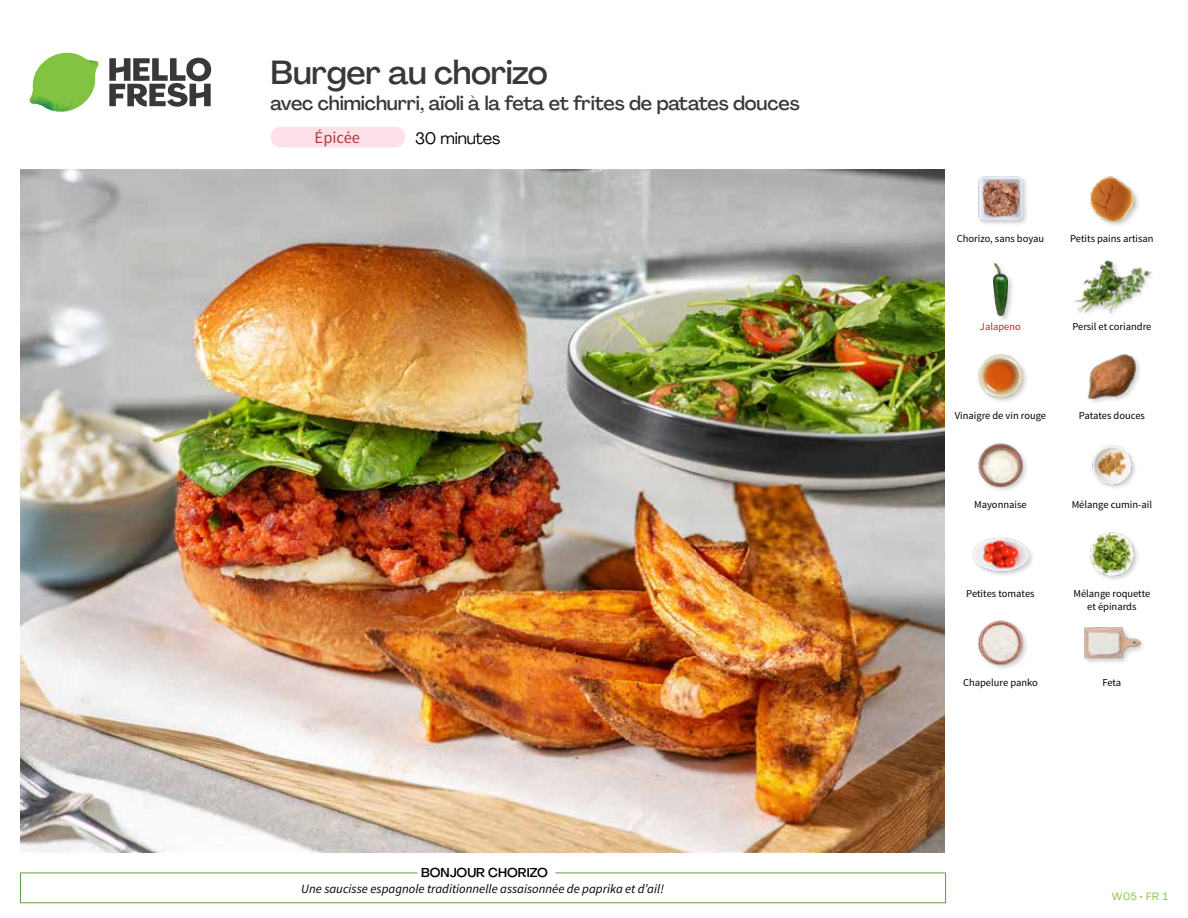
<style>
.page{position:relative;width:1188px;height:918px;background:#fff}
.page>*{position:absolute;margin:0;border:0;box-sizing:border-box;transform-origin:0 0}
.t1{font:500 33px "Agrandir";letter-spacing:-.01em;color:#383839}
.t2{font:500 19.5px "Agrandir";letter-spacing:-.01em;color:#383839}
.t3{font:16.5px "Agrandir";letter-spacing:-.01em;color:#000}
.t4{font:16.5px "Source Sans Pro";color:#b33841}
.t5{font:italic 12.75px "Source Sans Pro";color:#000}
.t6{font:500 12.75px "Agrandir";color:#000}
.t7{font:10.5px/13.5px "Source Sans Pro";color:#000;text-align:center}
.t8{font:10.5px "Source Sans Pro";color:#c82027}
.t9{font:10.5px "Agrandir";color:#82c341}
</style>
<div class="page">
<svg style="left:109px;top:57px;width:102px;height:50px"></svg>
<svg style="left:34px;top:53px;width:62px;height:40px"></svg>
<img style="left:67px;top:53px;width:32px;height:26px">
<img style="left:33px;top:75px;width:59px;height:11px">
<img style="left:29px;top:79px;width:61px;height:33px">
<img style="left:65px;top:86px;width:27px;height:25px">
<div style="left:20px;top:873px;width:926px;height:30px;border:1px solid #609f43"></div>
<div style="left:417px;top:865px;width:138px;height:15px;background:#fff"></div>
<img style="left:21px;top:170px;width:924px;height:682px">
<div style="left:271px;top:127px;width:134px;height:20px;background:#fce1e9;border-radius:10px"></div>
<div style="left:1083px;top:626px;width:64px;height:39px;background:#000;opacity:.2"></div>
<img style="left:1083px;top:626px;width:58px;height:39px">
<img style="left:977px;top:620px;width:50px;height:48px">
<img style="left:1090px;top:532px;width:48px;height:48px">
<div style="left:972px;top:537px;width:63px;height:41px;background:#000;opacity:.2"></div>
<img style="left:972px;top:537px;width:57px;height:39px">
<img style="left:1092px;top:445px;width:43px;height:43px">
<img style="left:978px;top:443px;width:49px;height:48px">
<img style="left:1087px;top:354px;width:53px;height:48px">
<img style="left:978px;top:354px;width:49px;height:48px">
<img style="left:1074px;top:279px;width:19px;height:34px">
<img style="left:1093px;top:260px;width:59px;height:54px">
<div style="left:991px;top:262px;width:24px;height:61px;background:#000;opacity:.2"></div>
<img style="left:993px;top:263px;width:15px;height:53px">
<img style="left:1090px;top:176px;width:48px;height:50px">
<img style="left:978px;top:176px;width:49px;height:48px">
<h1 class="t1" style="left:271px;top:52px;width:279px">Burger au chorizo</h1>
<h2 class="t2" style="left:271px;top:91px;width:531px">avec chimichurri, aïoli à la feta et frites de patates douces</h2>
<h3 class="t4" style="left:315px;top:128px;width:47px">Épicée</h3>
<h3 class="t3" style="left:415px;top:128px;width:87px">30 minutes</h3>
<p class="t6" style="left:421px;top:864px;width:128px">BONJOUR CHORIZO</p>
<p class="t5" style="left:301px;top:881px;width:364px">Une saucisse espagnole traditionnelle assaisonnée de paprika et d’ail!</p>
<p class="t7" style="left:957px;top:232px;width:89px">Chorizo, sans boyau</p>
<p class="t7" style="left:1070px;top:232px;width:85px">Petits pains artisan</p>
<p class="t8" style="left:980px;top:320px;width:42px">Jalapeno</p>
<p class="t7" style="left:1072px;top:320px;width:81px">Persil et coriandre</p>
<p class="t7" style="left:955px;top:409px;width:93px">Vinaigre de vin rouge</p>
<p class="t7" style="left:1079px;top:409px;width:68px">Patates douces</p>
<p class="t7" style="left:974px;top:498px;width:54px">Mayonnaise</p>
<p class="t7" style="left:1072px;top:498px;width:82px">Mélange cumin-ail</p>
<p class="t7" style="left:966px;top:587px;width:70px">Petites tomates</p>
<p class="t7" style="left:1073px;top:587px;width:79px">Mélange roquette et épinards</p>
<p class="t7" style="left:963px;top:675px;width:76px">Chapelure panko</p>
<p class="t7" style="left:1103px;top:675px;width:20px">Feta</p>
<p class="t9" style="left:1112px;top:890px;width:57px">W05 • FR 1</p>
</div>
